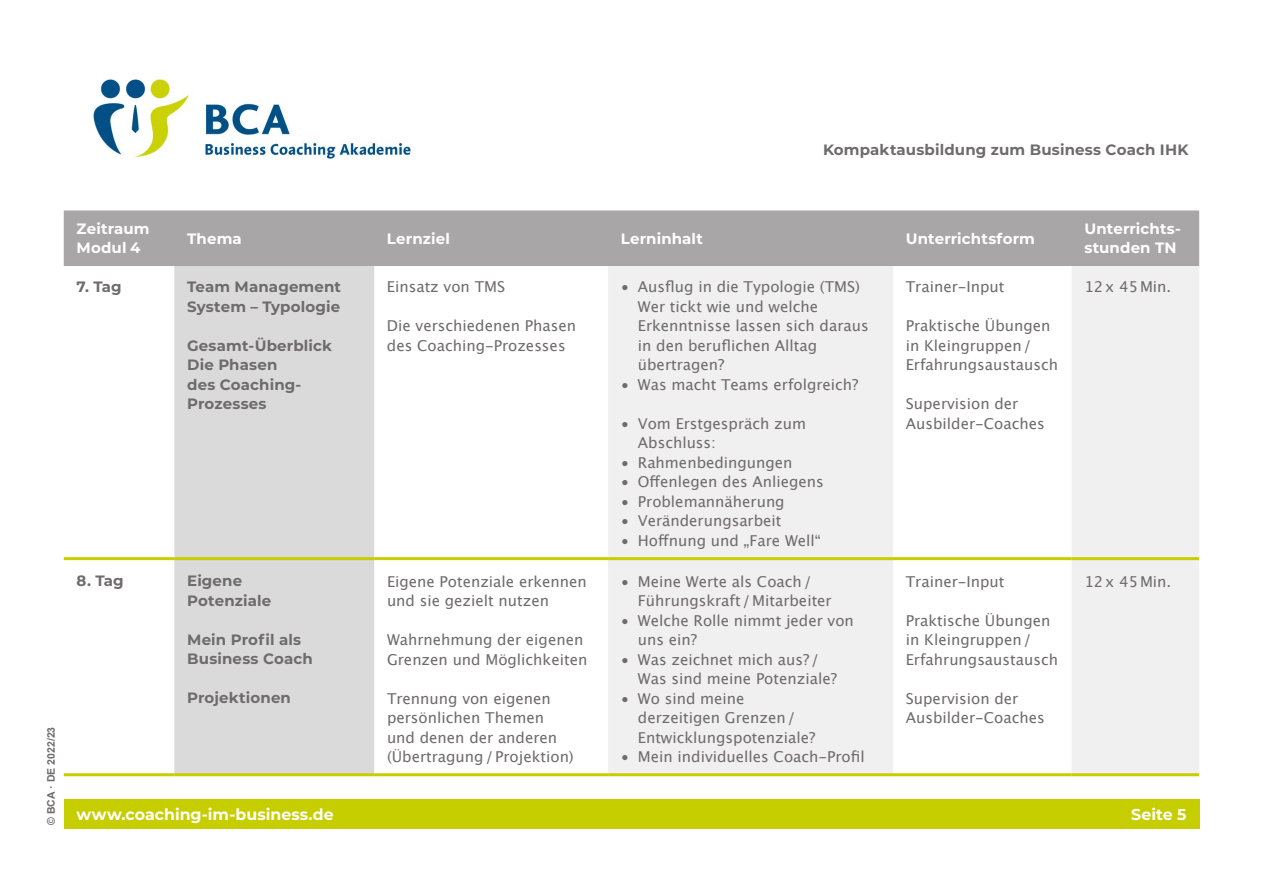
<style>
.page{position:relative;width:1263px;height:893px;background:#fff}
.page>*{position:absolute;margin:0;border:0;box-sizing:border-box;transform-origin:0 0}
.t1{font:700 15.75px "Montserrat";color:#fff}
.t2{font:15px/19.5px "Lucida Grande";color:#6f6b6d}
.t3{font:700 15px/19.5px "Montserrat";letter-spacing:.01em;color:#6f6b6d}
.t4{font:700 15px/19.5px "Montserrat";letter-spacing:.01em;color:#fff}
.t5{font:700 10.5px "Arial";color:#6f6b6d}
</style>
<div class="page">
<img style="left:93px;top:78px;width:318px;height:81px">
<div style="left:64px;top:799px;width:1135px;height:30px;background:#c6ce00"></div>
<div style="left:64px;top:210px;width:1135px;height:56px;background:#a9a6a7"></div>
<svg style="left:174px;top:266px;width:200px;height:507px;fill:#dbdadb"></svg>
<div style="left:608px;top:266px;width:285px;height:507px;background:#f1f0f0"></div>
<svg style="left:1071px;top:266px;width:128px;height:507px;fill:#f1f0f0"></svg>
<hr style="left:64px;top:557px;width:110px;height:3px;background:#c6ce00">
<hr style="left:174px;top:557px;width:200px;height:3px;background:#c6ce00">
<hr style="left:374px;top:557px;width:234px;height:3px;background:#c6ce00">
<hr style="left:608px;top:557px;width:285px;height:3px;background:#c6ce00">
<hr style="left:893px;top:557px;width:178px;height:3px;background:#c6ce00">
<hr style="left:1071px;top:557px;width:128px;height:3px;background:#c6ce00">
<hr style="left:64px;top:773px;width:110px;height:3px;background:#c6ce00">
<hr style="left:174px;top:773px;width:200px;height:3px;background:#c6ce00">
<hr style="left:374px;top:773px;width:234px;height:3px;background:#c6ce00">
<hr style="left:608px;top:773px;width:285px;height:3px;background:#c6ce00">
<hr style="left:893px;top:773px;width:178px;height:3px;background:#c6ce00">
<hr style="left:1071px;top:773px;width:128px;height:3px;background:#c6ce00">
<div style="left:130px;top:238px;width:19px;height:15px;background:#a9a6a7"></div>
<p class="t3" style="left:823px;top:139px;width:367px">Kompaktausbildung zum Business Coach IHK</p>
<p class="t5" style="left:44px;top:825px;width:100px;rotate:-90deg">© BCA · DE 2022/23</p>
<p class="t4" style="left:77px;top:218px;width:75px">Zeitraum<br>Modul 4</p>
<p class="t4" style="left:187px;top:228px;width:56px">Thema</p>
<p class="t4" style="left:387px;top:228px;width:64px">Lernziel</p>
<p class="t4" style="left:621px;top:228px;width:84px">Lerninhalt</p>
<p class="t4" style="left:906px;top:228px;width:131px">Unterrichtsform</p>
<p class="t4" style="left:1084px;top:218px;width:97px">Unterrichts&shy;stunden TN</p>
<p class="t3" style="left:77px;top:276px;width:47px">7. Tag</p>
<p class="t3" style="left:187px;top:276px;width:156px">Team Management<br>System – Typologie</p>
<p class="t3" style="left:187px;top:335px;width:146px">Gesamt-Überblick<br>Die Phasen<br>des Coaching-<br>Prozesses</p>
<p class="t2" style="left:638px;top:277px;width:232px;text-indent:-17px">• Ausflug in die Typologie (TMS)<br>Wer tickt wie und welche<br>Erkenntnisse lassen sich daraus in den beruflichen Alltag übertragen?</p>
<p class="t2" style="left:621px;top:375px;width:239px">• Was macht Teams erfolgreich?</p>
<p class="t2" style="left:638px;top:414px;width:170px;text-indent:-17px">• Vom Erstgespräch zum<br>Abschluss:</p>
<p class="t2" style="left:621px;top:453px;width:173px">• Rahmenbedingungen</p>
<p class="t2" style="left:621px;top:472px;width:204px">• Offenlegen des Anliegens</p>
<p class="t2" style="left:621px;top:492px;width:165px">• Problemannäherung</p>
<p class="t2" style="left:621px;top:511px;width:162px">• Veränderungsarbeit</p>
<p class="t2" style="left:621px;top:531px;width:201px">• Hoffnung und „Fare Well“</p>
<p class="t2" style="left:1084px;top:277px;width:88px">12x 45Min.</p>
<p class="t2" style="left:387px;top:277px;width:120px">Einsatz von TMS</p>
<p class="t2" style="left:387px;top:316px;width:190px">Die verschiedenen Phasen des Coaching-Prozesses</p>
<p class="t2" style="left:906px;top:277px;width:100px">Trainer-Input</p>
<p class="t2" style="left:906px;top:316px;width:154px">Praktische Übungen in Kleingruppen/<br>Erfahrungsaustausch</p>
<p class="t2" style="left:906px;top:394px;width:140px">Supervision der<br>Ausbilder-Coaches</p>
<p class="t3" style="left:77px;top:570px;width:49px">8. Tag</p>
<p class="t3" style="left:187px;top:570px;width:86px">Eigene<br>Potenziale</p>
<p class="t3" style="left:187px;top:629px;width:127px">Mein Profil als<br>Business Coach</p>
<p class="t3" style="left:187px;top:687px;width:105px">Projektionen</p>
<p class="t2" style="left:387px;top:572px;width:201px">Eigene Potenziale erkennen und sie gezielt nutzen</p>
<p class="t2" style="left:387px;top:630px;width:202px">Wahrnehmung der eigenen<br>Grenzen und Möglichkeiten</p>
<p class="t2" style="left:387px;top:689px;width:188px">Trennung von eigenen persönlichen Themen und denen der anderen (Übertragung/Projektion)</p>
<p class="t2" style="left:638px;top:572px;width:195px;text-indent:-17px">• Meine Werte als Coach/<br>Führungskraft/Mitarbeiter</p>
<p class="t2" style="left:638px;top:611px;width:217px;text-indent:-17px">• Welche Rolle nimmt jeder von uns ein?</p>
<p class="t2" style="left:638px;top:650px;width:201px;text-indent:-17px">• Was zeichnet mich aus?/<br>Was sind meine Potenziale?</p>
<p class="t2" style="left:638px;top:689px;width:179px;text-indent:-17px">• Wo sind meine derzeitigen Grenzen/<br>Entwicklungspotenziale?</p>
<p class="t2" style="left:621px;top:747px;width:245px">• Mein individuelles Coach-Profil</p>
<p class="t2" style="left:906px;top:572px;width:100px">Trainer-Input</p>
<p class="t2" style="left:906px;top:611px;width:154px">Praktische Übungen in Kleingruppen/<br>Erfahrungsaustausch</p>
<p class="t2" style="left:906px;top:689px;width:140px">Supervision der<br>Ausbilder-Coaches</p>
<p class="t2" style="left:1084px;top:572px;width:88px">12x 45Min.</p>
<p class="t1" style="left:77px;top:803px;width:259px">www.coaching-im-business.de</p>
<p class="t1" style="left:1131px;top:803px;width:57px">Seite 5</p>
</div>
